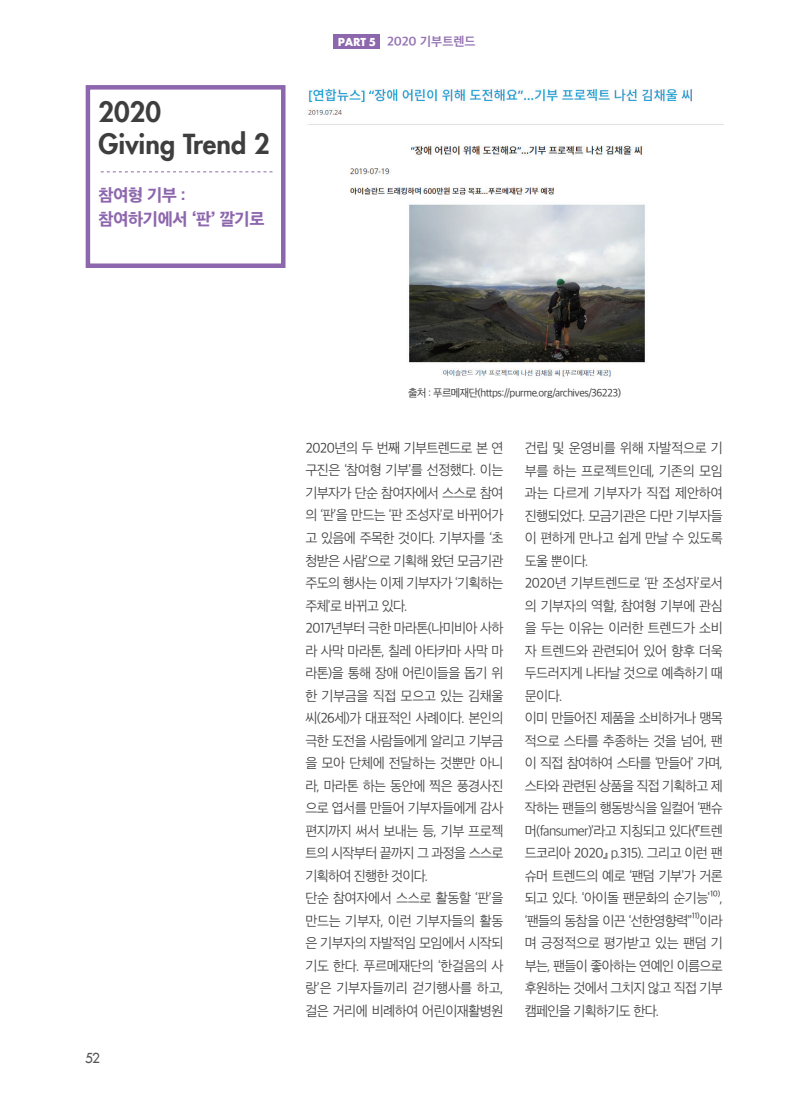
<style>
.page{position:relative;width:808px;height:1106px;background:#fff}
.page>*{position:absolute;margin:0;border:0;box-sizing:border-box;transform-origin:0 0}
.t1{font:800 27px/32.4px "Futura LT";color:#3e3e3f}
.t2{font:16.5px/24px "SD Gothic Neoa h Ex Bd";letter-spacing:-.025em;color:#8d67ad}
.t3{font:13.5px/22.5px "SD Gothic Neoa c Lt";letter-spacing:-.04em;color:#3e3e3f}
.t4{font:13.5px "Futura LT";color:#545557}
.t5{font:12px "SD Gothic Neoa g Bd";color:#9674b3}
.t6{font:10.5px "SD Gothic Neoa d Rg";letter-spacing:-.05em;color:#3e3e3f}
.t7{font:7.8px "SD Gothic Neoa e Md";color:#3e3e3f}
.s1{font-family:"Futura";font-weight:700;color:#fff}
</style>
<div class="page">
<div style="left:334px;top:34px;width:46px;height:15px;background:#8d67ad"></div>
<img style="left:308px;top:88px;width:415px;height:289px">
<div style="left:86px;top:85px;width:199px;height:183px;border:4px solid #8d67ad"></div>
<svg style="left:101px;top:171px;width:171px;height:1px"></svg>
<h1 class="t1" style="left:99px;top:95px;width:173px">2020<br>Giving Trend 2</h1>
<p class="t2" style="left:99px;top:183px;width:167px">참여형 기부 : 참여하기에서 ‘판’ 깔기로</p>
<p class="t5" style="left:338px;top:36px;width:139px"><span class="s1">PART 5</span> 2020 기부트렌드</p>
<p class="t4" style="left:85px;top:1048px;width:16px">52</p>
<p class="t6" style="left:408px;top:387px;width:214px">출처 : 푸르메재단(https://purme.org/archives/36223)</p>
<p class="t3" style="left:305px;top:436px;width:200px">2020년의 두 번째 기부트렌드로 본 연 구진은 ‘참여형 기부’를 선정했다. 이는 기부자가 단순 참여자에서 스스로 참여 의 ‘판’을 만드는 ‘판 조성자’로 바뀌어가 고 있음에 주목한 것이다. 기부자를 ‘초 청받은 사람’으로 기획해 왔던 모금기관 주도의 행사는 이제 기부자가 ‘기획하는 주체’로 바뀌고 있다.<br>2017년부터 극한 마라톤(나미비아 사하 라 사막 마라톤, 칠레 아타카마 사막 마 라톤)을 통해 장애 어린이들을 돕기 위 한 기부금을 직접 모으고 있는 김채울 씨(26세)가 대표적인 사례이다. 본인의 극한 도전을 사람들에게 알리고 기부금 을 모아 단체에 전달하는 것뿐만 아니 라, 마라톤 하는 동안에 찍은 풍경사진 으로 엽서를 만들어 기부자들에게 감사 편지까지 써서 보내는 등, 기부 프로젝 트의 시작부터 끝까지 그 과정을 스스로 기획하여 진행한 것이다.<br>단순 참여자에서 스스로 활동할 ‘판’을 만드는 기부자, 이런 기부자들의 활동 은 기부자의 자발적임 모임에서 시작되 기도 한다. 푸르메재단의 ‘한걸음의 사 랑’은 기부자들끼리 걷기행사를 하고, 걸은 거리에 비례하여 어린이재활병원</p>
<p class="t3" style="left:525px;top:437px;width:200px">건립 및 운영비를 위해 자발적으로 기 부를 하는 프로젝트인데, 기존의 모임 과는 다르게 기부자가 직접 제안하여 진행되었다. 모금기관은 다만 기부자들 이 편하게 만나고 쉽게 만날 수 있도록 도울 뿐이다.<br>2020년 기부트렌드로 ‘판 조성자’로서 의 기부자의 역할, 참여형 기부에 관심 을 두는 이유는 이러한 트렌드가 소비 자 트렌드와 관련되어 있어 향후 더욱 두드러지게 나타날 것으로 예측하기 때 문이다.<br>이미 만들어진 제품을 소비하거나 맹목 적으로 스타를 추종하는 것을 넘어, 팬 이 직접 참여하여 스타를 ‘만들어’ 가며, 스타와 관련된 상품을 직접 기획하고 제 작하는 팬들의 행동방식을 일컬어 ‘팬슈 머(fansumer)’라고 지칭되고 있다(『트렌 드코리아 2020』 p.315). 그리고 이런 팬 슈머 트렌드의 예로 ‘팬덤 기부’가 거론 되고 있다. ‘아이돌 팬문화의 순기능’</p>
<p class="t7" style="left:710px;top:889px;width:12px">10)</p>
<p class="t3" style="left:720px;top:886px;width:4px">,</p>
<p class="t3" style="left:525px;top:909px;width:169px">‘팬들의 동참을 이끈 ‘선한영향력’’</p>
<p class="t7" style="left:692px;top:912px;width:10px">11)</p>
<p class="t3" style="left:525px;top:909px;width:200px;text-align:justify;text-indent:175px">이라 며 긍정적으로 평가받고 있는 팬덤 기 부는, 팬들이 좋아하는 연예인 이름으로 후원하는 것에서 그치지 않고 직접 기부 캠페인을 기획하기도 한다.</p>
</div>
